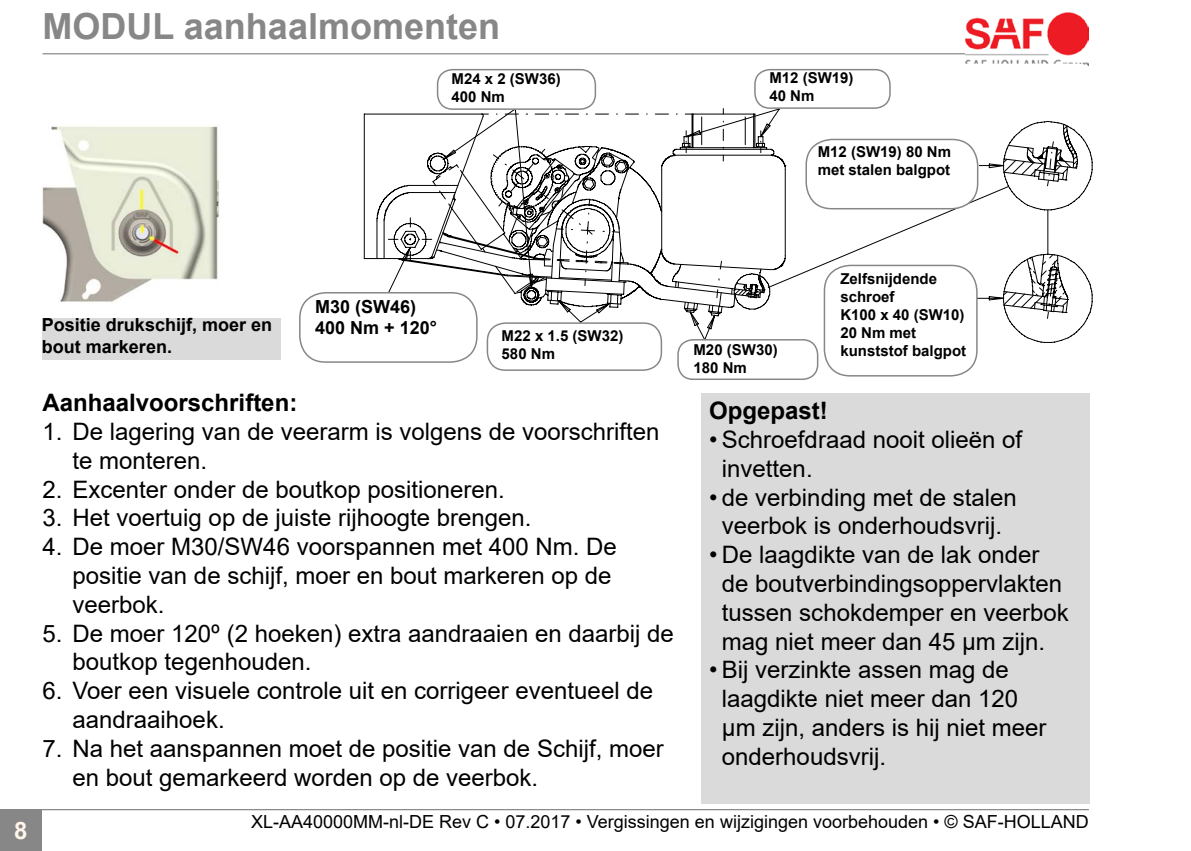
<style>
.page{position:relative;width:1191px;height:851px;background:#fff}
.page>*{position:absolute;margin:0;border:0;box-sizing:border-box;transform-origin:0 0}
.Ueberschrift_1_links{font:700 36px "Arial";color:#878787}
.t1{font:24px/28.8px "Arial";color:#000}
.Ueberschrift_2{font:700 24px "Arial";color:#000}
.t2{font:700 24px "Arial";color:#fff5e9}
.t3{font:18px "Arial";color:#000}
.Standard_Schrift_6{font:700 18px/21.6px "Arial";color:#000}
.Standard_Schrift_5{font:700 15px/18px "Arial";color:#000}
</style>
<div class="page">
<hr style="left:43px;top:53px;width:1006px;height:1px;background:#878787">
<img style="left:965px;top:13px;width:124px;height:51px">
<hr style="left:0;top:808px;width:1089px;height:2px;background:#878787">
<div style="left:0;top:808px;width:42px;height:42px;background:#878787"></div>
<svg style="left:1003px;top:121px;width:90px;height:85px"></svg>
<svg style="left:809px;top:258px;width:284px;height:85px"></svg>
<svg style="left:1004px;top:163px;width:64px;height:150px"></svg>
<svg style="left:363px;top:113px;width:13px;height:147px"></svg>
<svg style="left:780px;top:185px;width:229px;height:155px"></svg>
<svg style="left:386px;top:108px;width:394px;height:232px"></svg>
<div style="left:791px;top:123px;width:187px;height:70px;background:#fff"></div>
<div style="left:811px;top:279px;width:166px;height:105px;background:#fff"></div>
<div style="left:483px;top:326px;width:164px;height:55px;background:#fff"></div>
<div style="left:437px;top:69px;width:159px;height:41px;border:1px solid #878787;border-radius:15px"></div>
<div style="left:806px;top:139px;width:171px;height:70px;background:#fff;border-radius:26px"></div>
<div style="left:805px;top:139px;width:173px;height:70px;border:1px solid #878787;border-radius:26px"></div>
<div style="left:754px;top:69px;width:136px;height:40px;border:1px solid #878787;border-radius:15px"></div>
<div style="left:824px;top:265px;width:153px;height:111px;background:#fff;border-radius:26px"></div>
<div style="left:823px;top:265px;width:154px;height:111px;border:1px solid #878787;border-radius:26px"></div>
<div style="left:678px;top:340px;width:139px;height:39px;background:#fff;border-radius:15px"></div>
<div style="left:677px;top:339px;width:141px;height:41px;border:1px solid #878787;border-radius:15px"></div>
<div style="left:487px;top:323px;width:174px;height:47px;background:#fff;border-radius:18px"></div>
<div style="left:486px;top:322px;width:176px;height:49px;border:1px solid #878787;border-radius:18px"></div>
<div style="left:300px;top:293px;width:177px;height:69px;background:#fff;border-radius:26px"></div>
<div style="left:299px;top:292px;width:178px;height:71px;border:1px solid #878787;border-radius:26px"></div>
<div style="left:700px;top:393px;width:389px;height:410px;background:#dadada"></div>
<img style="left:42px;top:126px;width:177px;height:176px">
<div style="left:42px;top:318px;width:238px;height:42px;background:#dadada"></div>
<p class="Ueberschrift_1_links" style="left:43px;top:1px;width:459px">MODUL aanhaalmomenten</p>
<p class="Standard_Schrift_5" style="left:451px;top:70px;width:111px">M24 x 2 (SW36)</p>
<p class="Standard_Schrift_5" style="left:451px;top:88px;width:55px">400 Nm</p>
<p class="Standard_Schrift_5" style="left:769px;top:69px;width:86px">M12 (SW19)</p>
<p class="Standard_Schrift_5" style="left:769px;top:87px;width:47px">40 Nm</p>
<p class="Standard_Schrift_5" style="left:817px;top:143px;width:135px">M12 (SW19) 80 Nm</p>
<p class="Standard_Schrift_5" style="left:817px;top:161px;width:134px">met stalen balgpot</p>
<p class="t2" style="left:14px;top:813px;width:15px">8</p>
<p class="Standard_Schrift_6" style="left:42px;top:314px;width:232px">Positie drukschijf, moer en bout markeren.</p>
<p class="Standard_Schrift_6" style="left:315px;top:296px;width:103px">M30 (SW46)</p>
<p class="Standard_Schrift_6" style="left:315px;top:317px;width:123px">400 Nm + 120°</p>
<p class="Standard_Schrift_5" style="left:501px;top:327px;width:123px">M22 x 1.5 (SW32)</p>
<p class="Standard_Schrift_5" style="left:501px;top:345px;width:55px">580 Nm</p>
<p class="Ueberschrift_2" style="left:43px;top:385px;width:256px">Aanhaalvoorschriften:</p>
<p class="t1" style="left:73px;top:417px;width:588px;text-indent:-30px">1. De lagering van de veerarm is volgens de voorschriften te monteren.</p>
<p class="t1" style="left:43px;top:474px;width:464px">2. Excenter onder de boutkop positioneren.</p>
<p class="t1" style="left:43px;top:503px;width:490px">3. Het voertuig op de juiste rijhoogte brengen.</p>
<p class="t1" style="left:73px;top:532px;width:546px;text-indent:-30px">4. De moer M30/SW46 voorspannen met 400 Nm. De positie van de schijf, moer en bout markeren op de veerbok.</p>
<p class="t1" style="left:73px;top:618px;width:603px;text-indent:-30px">5. De moer 120º (2 hoeken) extra aandraaien en daarbij de boutkop tegenhouden.</p>
<p class="t1" style="left:73px;top:676px;width:582px;text-indent:-30px">6. Voer een visuele controle uit en corrigeer eventueel de aandraaihoek.</p>
<p class="t1" style="left:73px;top:733px;width:592px;text-indent:-30px">7. Na het aanspannen moet de positie van de Schijf, moer en bout gemarkeerd worden op de veerbok.</p>
<p class="Standard_Schrift_5" style="left:840px;top:270px;width:98px">Zelfsnijdende schroef</p>
<p class="Standard_Schrift_5" style="left:840px;top:306px;width:126px">K100 x 40 (SW10)</p>
<p class="Standard_Schrift_5" style="left:840px;top:324px;width:77px">20 Nm met</p>
<p class="Standard_Schrift_5" style="left:693px;top:340px;width:86px">M20 (SW30)</p>
<p class="Standard_Schrift_5" style="left:840px;top:342px;width:127px">kunststof balgpot</p>
<p class="Standard_Schrift_5" style="left:693px;top:358px;width:55px">180 Nm</p>
<p class="Ueberschrift_2" style="left:709px;top:393px;width:120px">Opgepast!</p>
<p class="t1" style="left:722px;top:425px;width:302px;text-indent:-13px">• Schroefdraad nooit olieën of invetten.</p>
<p class="t1" style="left:709px;top:482px;width:309px;text-align:center">• de verbinding met de stalen veerbok is onderhoudsvrij.</p>
<p class="t1" style="left:722px;top:540px;width:348px;text-indent:-13px">• De laagdikte van de lak onder de boutverbindingsoppervlakten tussen schokdemper en veerbok mag niet meer dan 45 µm zijn.</p>
<p class="t1" style="left:722px;top:655px;width:326px;text-indent:-13px">• Bij verzinkte assen mag de laagdikte niet meer dan 120 µm zijn, anders is hij niet meer onderhoudsvrij.</p>
<p class="t3" style="left:251px;top:809px;width:839px">XL-AA40000MM-nl-DE Rev C • 07.2017 • Vergissingen en wijzigingen voorbehouden • © SAF-HOLLAND</p>
</div>
